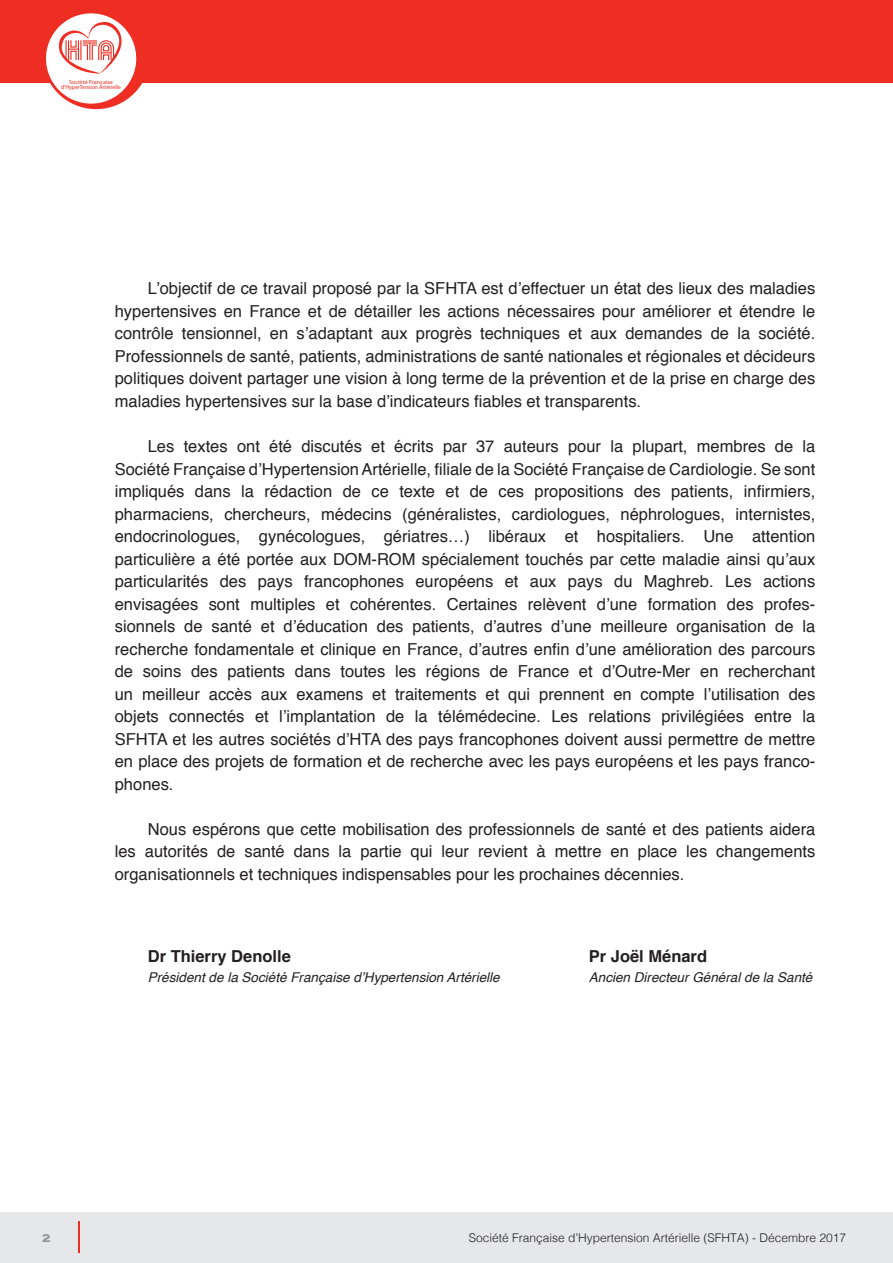
<style>
.page{position:relative;width:893px;height:1263px;background:#fff}
.page>*{position:absolute;margin:0;border:0;box-sizing:border-box;transform-origin:0 0}
.t1{font:16.5px/22.5px "Helvetica";color:#231f20;text-align:justify}
.t2{font:700 16.5px "Helvetica";color:#231f20}
.t3{font:700 15px "Copperplate";color:#939598}
.t4{font:italic 13.5px "Helvetica";color:#231f20}
.t5{font:300 12px "Helvetica";color:#231f20}
.t6{font:700 6px/5.7px "Bliss";color:#ee2e22;text-align:center}
</style>
<div class="page">
<div style="left:0;top:1212px;width:893px;height:51px;background:#e6e7e9"></div>
<hr style="left:78px;top:1221px;width:2px;height:32px;background:#ee2e22">
<div style="left:0;top:0;width:893px;height:82px;background:#ee2e22"></div>
<div style="left:42px;top:2px;width:108px;height:107px;background:#ee2e22;border-radius:50%"></div>
<div style="left:46px;top:13px;width:90px;height:91px;background:#fff;border-radius:50%"></div>
<svg style="left:55px;top:17px;width:74px;height:57px"></svg>
<p class="t6" style="left:61px;top:79px;width:61px">Société Française d’HyperTension Artérielle</p>
<p class="t1" style="left:115px;top:278px;width:702px;text-indent:33px">L’objectif de ce travail proposé par la SFHTA est d’effectuer un état des lieux des maladies hypertensives en France et de détailler les actions nécessaires pour améliorer et étendre le contrôle tensionnel, en s’adaptant aux progrès techniques et aux demandes de la société.<br>Professionnels de santé, patients, administrations de santé nationales et régionales et décideurs politiques doivent partager une vision à long terme de la prévention et de la prise en charge des maladies hypertensives sur la base d’indicateurs fiables et transparents.</p>
<p class="t1" style="left:115px;top:435px;width:702px;text-indent:33px">Les textes ont été discutés et écrits par 37 auteurs pour la plupart, membres de la Société Française d’Hypertension Artérielle, filiale de la Société Française de Cardiologie. Se sont impliqués dans la rédaction de ce texte et de ces propositions des patients, infirmiers, pharmaciens, chercheurs, médecins (généralistes, cardiologues, néphrologues, internistes, endocrinologues, gynécologues, gériatres…) libéraux et hospitaliers. Une attention particulière a été portée aux DOM-ROM spécialement touchés par cette maladie ainsi qu’aux particularités des pays francophones européens et aux pays du Maghreb. Les actions envisagées sont multiples et cohérentes. Certaines relèvent d’une formation des profes&shy;sionnels de santé et d’éducation des patients, d’autres d’une meilleure organisation de la recherche fondamentale et clinique en France, d’autres enfin d’une amélioration des parcours de soins des patients dans toutes les régions de France et d’Outre-Mer en recherchant un meilleur accès aux examens et traitements et qui prennent en compte l’utilisation des objets connectés et l’implantation de la télémédecine. Les relations privilégiées entre la SFHTA et les autres sociétés d’HTA des pays francophones doivent aussi permettre de mettre en place des projets de formation et de recherche avec les pays européens et les pays franco&shy;phones.</p>
<p class="t1" style="left:115px;top:818px;width:702px;text-indent:33px">Nous espérons que cette mobilisation des professionnels de santé et des patients aidera les autorités de santé dans la partie qui leur revient à mettre en place les changements organisationnels et techniques indispensables pour les prochaines décennies.</p>
<p class="t2" style="left:148px;top:942px;width:145px">Dr Thierry Denolle</p>
<p class="t2" style="left:589px;top:942px;width:120px">Pr Joël Ménard</p>
<p class="t4" style="left:148px;top:966px;width:353px">Président de la Société Française d’Hypertension Artérielle</p>
<p class="t4" style="left:589px;top:966px;width:225px">Ancien Directeur Général de la Santé</p>
<p class="t3" style="left:42px;top:1228px;width:11px">2</p>
<p class="t5" style="left:469px;top:1227px;width:379px">Société Française d’Hypertension Artérielle (SFHTA) - Décembre 2017</p>
</div>
